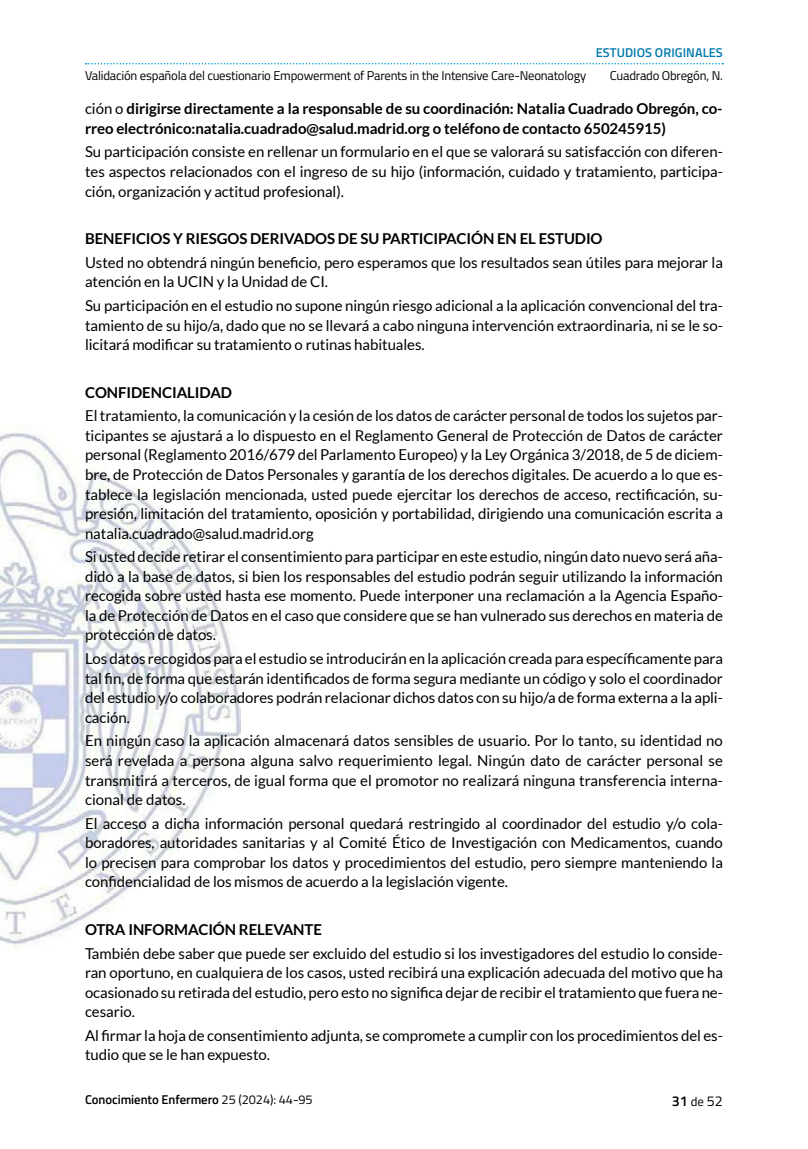
<style>
.page{position:relative;width:808px;height:1149px;background:#fff}
.page>*{position:absolute;margin:0;border:0;box-sizing:border-box;transform-origin:0 0}
.t1{font:15px/19.5px "Lato";letter-spacing:-.005em;color:#000;text-align:justify}
.t2{font:700 15px/19.5px "Lato";letter-spacing:-.005em;color:#000}
.t3{font:600 14.25px "Titillium Web";color:#000}
.t4{font:12.75px "Titillium Web";letter-spacing:-.015em;color:#000}
.t5{font:600 12.75px "Titillium Web";letter-spacing:-.005em;color:#000}
.t6{font:600 12.75px "Titillium Web";letter-spacing:.005em;color:#0078af}
.s1{font-weight:400}
.s2{font-weight:400;font-size:12.75px}
</style>
<div class="page">
<svg style="left:86px;top:63px;width:637px;height:1px"></svg>
<img style="left:0;top:429px;width:241px;height:520px">
<p class="t6" style="left:596px;top:43px;width:129px">ESTUDIOS ORIGINALES</p>
<p class="t4" style="left:85px;top:66px;width:503px">Validación española del cuestionario Empowerment of Parents in the Intensive Care-Neonatology</p>
<p class="t4" style="left:610px;top:66px;width:114px">Cuadrado Obregón, N.</p>
<p class="t2" style="left:85px;top:99px;width:639px"><span class="s1">ción o</span> dirigirse directamente a la responsable de su coordinación: Natalia Cuadrado Obregón, co&shy;rreo electrónico:natalia.cuadrado@salud.madrid.org o teléfono de contacto 650245915)</p>
<p class="t1" style="left:85px;top:142px;width:639px">Su participación consiste en rellenar un formulario en el que se valorará su satisfacción con diferen&shy;tes aspectos relacionados con el ingreso de su hijo (información, cuidado y tratamiento, participa&shy;ción, organización y actitud profesional).</p>
<p class="t2" style="left:85px;top:228px;width:519px">BENEFICIOS Y RIESGOS DERIVADOS DE SU PARTICIPACIÓN EN EL ESTUDIO</p>
<p class="t1" style="left:85px;top:252px;width:639px">Usted no obtendrá ningún beneficio, pero esperamos que los resultados sean útiles para mejorar la atención en la UCIN y la Unidad de CI.</p>
<p class="t1" style="left:85px;top:296px;width:639px">Su participación en el estudio no supone ningún riesgo adicional a la aplicación convencional del tra&shy;tamiento de su hijo/a, dado que no se llevará a cabo ninguna intervención extraordinaria, ni se le so&shy;licitará modificar su tratamiento o rutinas habituales.</p>
<p class="t2" style="left:85px;top:382px;width:149px">CONFIDENCIALIDAD</p>
<p class="t1" style="left:85px;top:406px;width:639px">El tratamiento, la comunicación y la cesión de los datos de carácter personal de todos los sujetos par&shy;ticipantes se ajustará a lo dispuesto en el Reglamento General de Protección de Datos de carácter personal (Reglamento 2016/679 del Parlamento Europeo) y la Ley Orgánica 3/2018, de 5 de diciem&shy;bre, de Protección de Datos Personales y garantía de los derechos digitales. De acuerdo a lo que es&shy;tablece la legislación mencionada, usted puede ejercitar los derechos de acceso, rectificación, su&shy;presión, limitación del tratamiento, oposición y portabilidad, dirigiendo una comunicación escrita a natalia.cuadrado@salud.madrid.org</p>
<p class="t1" style="left:85px;top:547px;width:639px">Si usted decide retirar el consentimiento para participar en este estudio, ningún dato nuevo será aña&shy;dido a la base de datos, si bien los responsables del estudio podrán seguir utilizando la información recogida sobre usted hasta ese momento. Puede interponer una reclamación a la Agencia Españo&shy;la de Protección de Datos en el caso que considere que se han vulnerado sus derechos en materia de protección de datos.</p>
<p class="t1" style="left:85px;top:648px;width:639px">Los datos recogidos para el estudio se introducirán en la aplicación creada para específicamente para tal fin, de forma que estarán identificados de forma segura mediante un código y solo el coordinador del estudio y/o colaboradores podrán relacionar dichos datos con su hijo/a de forma externa a la apli&shy;cación.</p>
<p class="t1" style="left:85px;top:731px;width:639px">En ningún caso la aplicación almacenará datos sensibles de usuario. Por lo tanto, su identidad no será revelada a persona alguna salvo requerimiento legal. Ningún dato de carácter personal se transmitirá a terceros, de igual forma que el promotor no realizará ninguna transferencia interna&shy;cional de datos.</p>
<p class="t1" style="left:85px;top:813px;width:639px">El acceso a dicha información personal quedará restringido al coordinador del estudio y/o cola&shy;boradores, autoridades sanitarias y al Comité Ético de Investigación con Medicamentos, cuando lo precisen para comprobar los datos y procedimientos del estudio, pero siempre manteniendo la confidencialidad de los mismos de acuerdo a la legislación vigente.</p>
<p class="t2" style="left:85px;top:919px;width:238px">OTRA INFORMACIÓN RELEVANTE</p>
<p class="t1" style="left:85px;top:943px;width:639px">También debe saber que puede ser excluido del estudio si los investigadores del estudio lo conside&shy;ran oportuno, en cualquiera de los casos, usted recibirá una explicación adecuada del motivo que ha ocasionado su retirada del estudio, pero esto no significa dejar de recibir el tratamiento que fuera ne&shy;cesario.</p>
<p class="t1" style="left:85px;top:1025px;width:639px">Al firmar la hoja de consentimiento adjunta, se compromete a cumplir con los procedimientos del es&shy;tudio que se le han expuesto.</p>
<p class="t5" style="left:85px;top:1089px;width:229px">Conocimiento Enfermero <span class="s1">25 (2024): 44-95</span></p>
<p class="t3" style="left:672px;top:1089px;width:53px">31 <span class="s2">de</span> <span class="s1">52</span></p>
</div>
